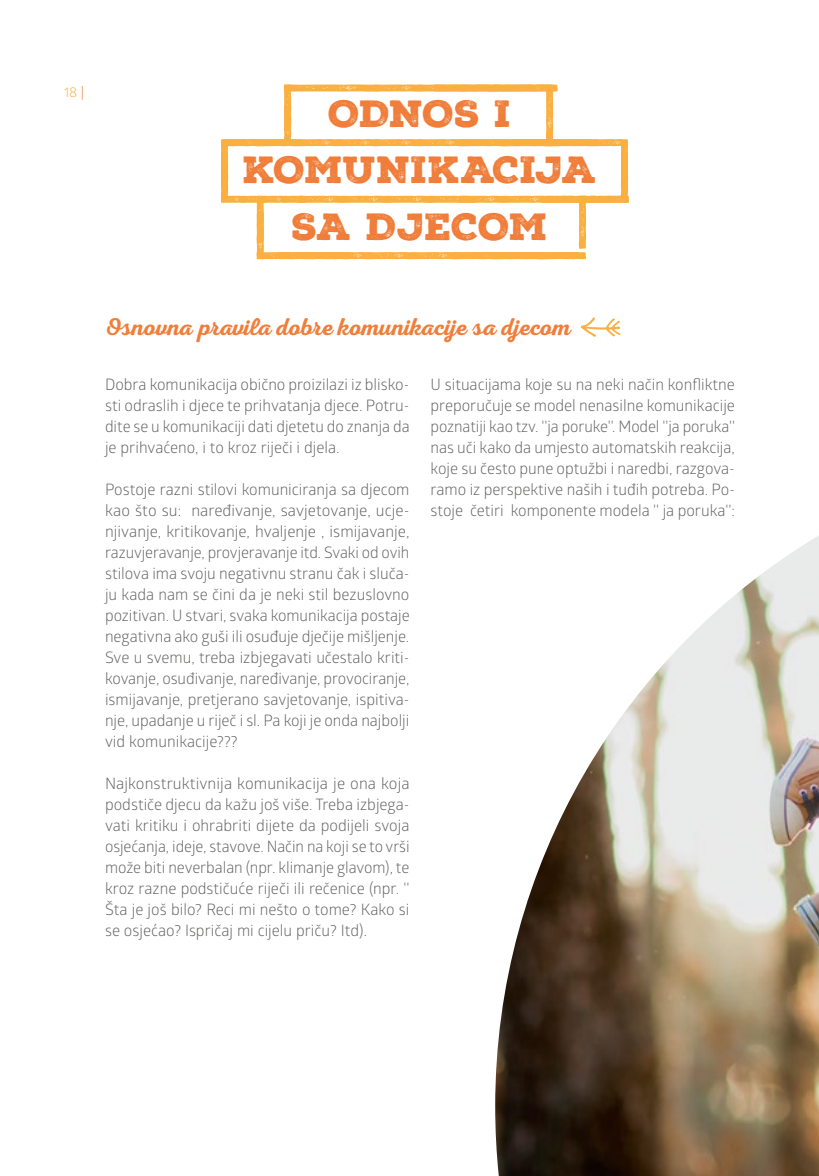
<style>
.page{position:relative;width:819px;height:1176px;background:#fff}
.page>*{position:absolute;margin:0;border:0;box-sizing:border-box;transform-origin:0 0}
.t1{font:36.75px/56px "Nexa Rust Slab Black 01";letter-spacing:-.01em;color:#f07e3a;text-align:center}
.t2{font:24.5px "Nexa Rust Script S 00";color:#f07e3a}
.t3{font:15.75px/21px "Glober";color:#626261;text-align:justify}
.t4{font:14px "Glober";color:#f9b040}
.s1{color:#f07e3a}
</style>
<div class="page">
<svg style="left:221px;top:84px;width:407px;height:175px"></svg>
<svg style="left:580px;top:317px;width:41px;height:20px"></svg>
<img style="left:495px;top:536px;width:324px;height:640px">
<p class="t4" style="left:64px;top:82px;width:22px">18 <span class="s1">|</span></p>
<h1 class="t1" style="left:243px;top:87px;width:355px">ODNOS I<br>KOMUNIKACIJA<br>SA DJECOM</h1>
<h2 class="t2" style="left:105px;top:312px;width:467px">Osnovna pravila dobre komunikacije sa djecom</h2>
<p class="t3" style="left:105px;top:373px;width:306px">Dobra komunikacija obično proizilazi iz blisko&shy;sti odraslih i djece te prihvatanja djece. Potru&shy;dite se u komunikaciji dati djetetu do znanja da je prihvaćeno, i to kroz riječi i djela.</p>
<p class="t3" style="left:105px;top:478px;width:306px">Postoje razni stilovi komuniciranja sa djecom kao što su: naređivanje, savjetovanje, ucje&shy;njivanje, kritikovanje, hvaljenje , ismijavanje, razuvjeravanje, provjeravanje itd. Svaki od ovih stilova ima svoju negativnu stranu čak i sluča&shy;ju kada nam se čini da je neki stil bezuslovno pozitivan. U stvari, svaka komunikacija postaje negativna ako guši ili osuđuje dječije mišljenje.<br>Sve u svemu, treba izbjegavati učestalo kriti&shy;kovanje, osuđivanje, naređivanje, provociranje, ismijavanje, pretjerano savjetovanje, ispitiva&shy;nje, upadanje u riječ i sl. Pa koji je onda najbolji vid komunikacije???</p>
<p class="t3" style="left:105px;top:772px;width:306px">Najkonstruktivnija komunikacija je ona koja podstiče djecu da kažu još više. Treba izbjega&shy;vati kritiku i ohrabriti dijete da podijeli svoja osjećanja, ideje, stavove. Način na koji se to vrši može biti neverbalan (npr. klimanje glavom), te kroz razne podstičuće riječi ili rečenice (npr. '' Šta je još bilo? Reci mi nešto o tome? Kako si se osjećao? Ispričaj mi cijelu priču? Itd).</p>
<p class="t3" style="left:430px;top:373px;width:306px">U situacijama koje su na neki način konfliktne preporučuje se model nenasilne komunikacije poznatiji kao tzv. ''ja poruke''. Model ''ja poruka'' nas uči kako da umjesto automatskih reakcija, koje su često pune optužbi i naredbi, razgova&shy;ramo iz perspektive naših i tuđih potreba. Po&shy;stoje četiri komponente modela '' ja poruka'':</p>
</div>
